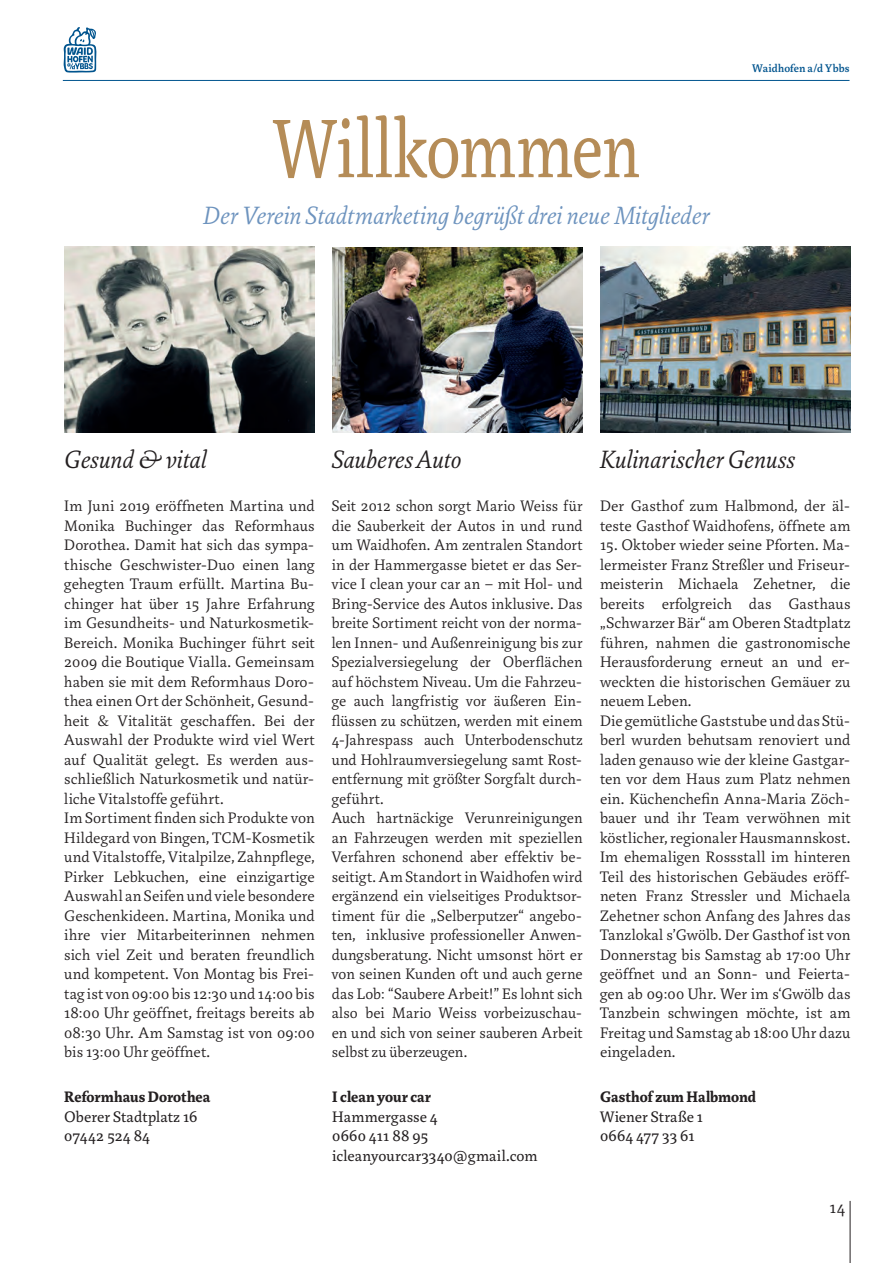
<style>
.page{position:relative;width:893px;height:1263px;background:#fff}
.page>*{position:absolute;margin:0;border:0;box-sizing:border-box;transform-origin:0 0}
.t1{font:90px "Marat";color:#b58c57;scale:.8 1}
.t2{font:italic 300 27px "Marat";color:#6d93be}
.t3{font:italic 300 27px "Marat";letter-spacing:.005em;color:#231f20}
.t4{font:300 18px "Marat";color:#231f20}
.t5{font:300 16.5px/19.5px "Marat";letter-spacing:.005em;color:#231f20}
.t6{font:16.5px/19.5px "Marat";letter-spacing:.01em;color:#231f20}
.t7{font:700 16.5px "Marat";letter-spacing:.005em;color:#231f20}
.t8{font:500 12px "Marat";letter-spacing:.01em;color:#00548e}
</style>
<div class="page">
<hr style="left:63px;top:80px;width:786px;height:1px;background:#00548e">
<hr style="left:850px;top:1201px;width:1px;height:62px;background:#231f20">
<svg style="left:64px;top:27px;width:33px;height:46px"></svg>
<img style="left:64px;top:247px;width:251px;height:185px">
<img style="left:332px;top:247px;width:251px;height:186px">
<img style="left:600px;top:247px;width:250px;height:185px">
<h1 class="t1" style="left:274px;top:100px;width:459px">Willkommen</h1>
<h2 class="t2" style="left:204px;top:201px;width:508px">Der Verein Stadtmarketing begrüßt drei neue Mitglieder</h2>
<p class="t8" style="left:752px;top:62px;width:99px">Waidhofen a/d Ybbs</p>
<h2 class="t3" style="left:64px;top:444px;width:144px">Gesund &amp; vital</h2>
<p class="t5" style="left:64px;top:496px;width:252px">Im Juni 2019 eröffneten Martina und Monika Buchinger das Reformhaus Dorothea. Damit hat sich das sympa&shy;thische Geschwister-Duo einen lang gehegten Traum erfüllt. Martina Bu&shy;chinger hat über 15 Jahre Erfahrung im Gesundheits- und Naturkosmetik-Bereich. Monika Buchinger führt seit 2009 die Boutique Vialla. Gemeinsam haben sie mit dem Reformhaus Doro&shy;thea einen Ort der Schönheit, Gesund&shy;heit &amp; Vitalität geschaffen. Bei der Auswahl der Produkte wird viel Wert auf Qualität gelegt. Es werden aus&shy;schließlich Naturkosmetik und natür&shy;liche Vitalstoffe geführt.<br>Im Sortiment finden sich Produkte von Hildegard von Bingen, TCM-Kosmetik und Vitalstoffe, Vitalpilze, Zahnpflege, Pirker Lebkuchen, eine einzigartige Auswahl an Seifen und viele besondere Geschenkideen. Martina, Monika und ihre vier Mitarbeiterinnen nehmen sich viel Zeit und beraten freundlich und kompetent. Von Montag bis Frei&shy;tag ist von 09:00 bis 12:30 und 14:00 bis 18:00 Uhr geöffnet, freitags bereits ab 08:30 Uhr. Am Samstag ist von 09:00 bis 13:00 Uhr geöffnet.</p>
<p class="t7" style="left:64px;top:1087px;width:147px">Reformhaus Dorothea</p>
<p class="t6" style="left:64px;top:1107px;width:135px">Oberer Stadtplatz 16<br>07442 524 84</p>
<h2 class="t3" style="left:332px;top:444px;width:131px">Sauberes Auto</h2>
<p class="t5" style="left:332px;top:496px;width:252px">Seit 2012 schon sorgt Mario Weiss für die Sauberkeit der Autos in und rund um Waidhofen. Am zentralen Standort in der Hammergasse bietet er das Ser&shy;vice I clean your car an – mit Hol- und Bring-Service des Autos inklusive. Das breite Sortiment reicht von der norma&shy;len Innen- und Außenreinigung bis zur Spezialversiegelung der Oberflächen auf höchstem Niveau. Um die Fahrzeu&shy;ge auch langfristig vor äußeren Ein&shy;flüssen zu schützen, werden mit einem 4-Jahrespass auch Unterbodenschutz und Hohlraumversiegelung samt Rost&shy;entfernung mit größter Sorgfalt durch&shy;geführt.<br>Auch hartnäckige Verunreinigungen an Fahrzeugen werden mit speziellen Verfahren schonend aber effektiv be&shy;seitigt. Am Standort in Waidhofen wird ergänzend ein vielseitiges Produktsor&shy;timent für die „Selberputzer“ angebo&shy;ten, inklusive professioneller Anwen&shy;dungsberatung. Nicht umsonst hört er von seinen Kunden oft und auch gerne das Lob: “Saubere Arbeit!” Es lohnt sich also bei Mario Weiss vorbeizuschau&shy;en und sich von seiner sauberen Arbeit selbst zu überzeugen.</p>
<p class="t7" style="left:332px;top:1087px;width:100px">I clean your car</p>
<p class="t6" style="left:332px;top:1107px;width:207px">Hammergasse 4<br>0660 411 88 95 icleanyourcar3340@gmail.com</p>
<h2 class="t3" style="left:600px;top:444px;width:196px">Kulinarischer Genuss</h2>
<p class="t5" style="left:600px;top:496px;width:252px">Der Gasthof zum Halbmond, der äl&shy;teste Gasthof Waidhofens, öffnete am</p>
<p class="t5" style="left:600px;top:535px;width:252px">15. Oktober wieder seine Pforten. Ma&shy;lermeister Franz Streßler und Friseur&shy;meisterin Michaela Zehetner, die bereits erfolgreich das Gasthaus „Schwarzer Bär“ am Oberen Stadtplatz führen, nahmen die gastronomische Herausforderung erneut an und er&shy;weckten die historischen Gemäuer zu neuem Leben.<br>Die gemütliche Gaststube und das Stü&shy;berl wurden behutsam renoviert und laden genauso wie der kleine Gastgar&shy;ten vor dem Haus zum Platz nehmen ein. Küchenchefin Anna-Maria Zöch&shy;bauer und ihr Team verwöhnen mit köstlicher, regionaler Hausmannskost.<br>Im ehemaligen Rossstall im hinteren Teil des historischen Gebäudes eröff&shy;neten Franz Stressler und Michaela Zehetner schon Anfang des Jahres das Tanzlokal s’Gwölb. Der Gasthof ist von Donnerstag bis Samstag ab 17:00 Uhr geöffnet und an Sonn- und Feierta&shy;gen ab 09:00 Uhr. Wer im s‘Gwölb das Tanzbein schwingen möchte, ist am Freitag und Samstag ab 18:00 Uhr dazu eingeladen.</p>
<p class="t7" style="left:600px;top:1087px;width:158px">Gasthof zum Halbmond</p>
<p class="t6" style="left:600px;top:1107px;width:105px">Wiener Straße 1<br>0664 477 33 61</p>
<p class="t4" style="left:829px;top:1197px;width:17px">14</p>
</div>
